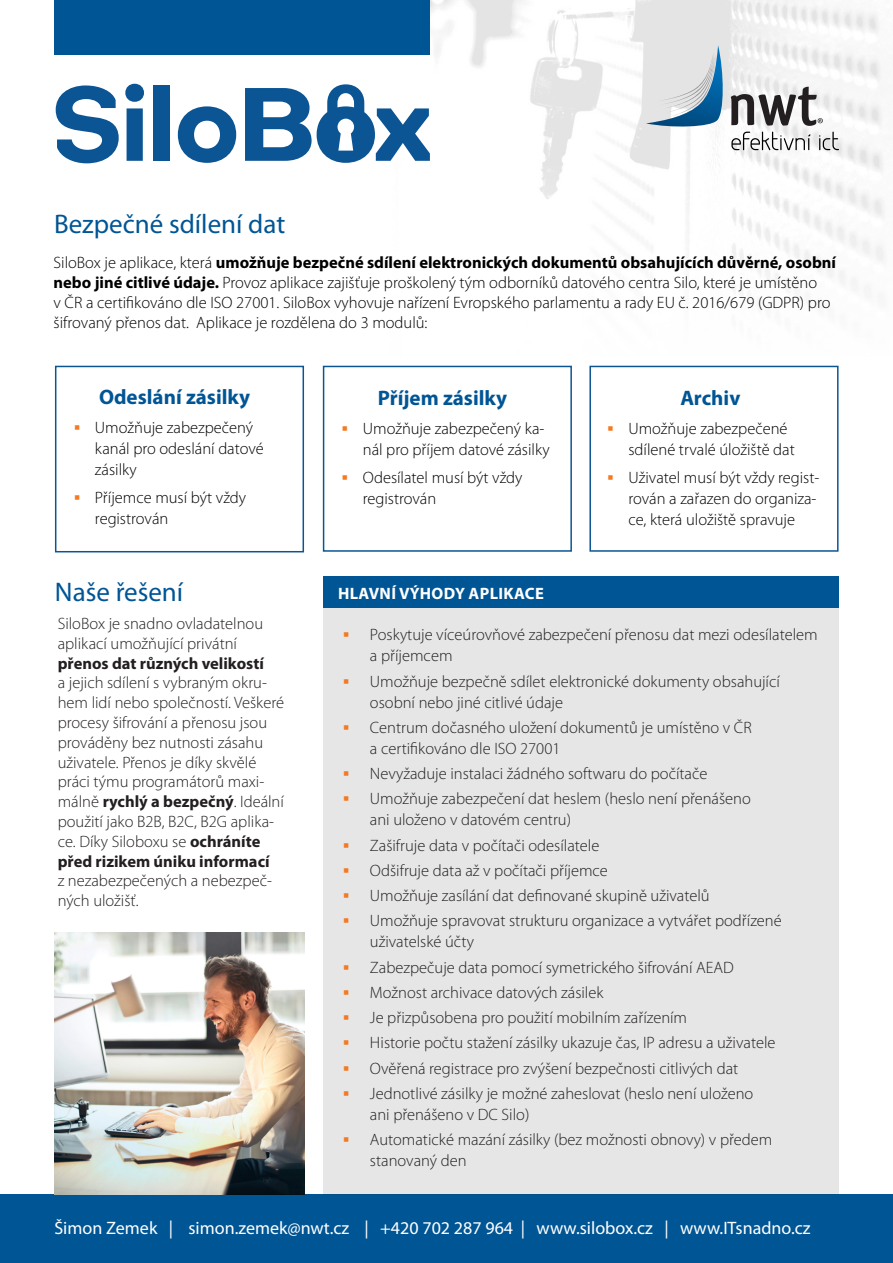
<style>
.page{position:relative;width:893px;height:1263px;background:#fff}
.page>*{position:absolute;margin:0;border:0;box-sizing:border-box;transform-origin:0 0}
.t1{font:27px "Myriad Pro";color:#005595}
.t2{font:700 21px "Myriad Pro";color:#005595}
.t3{font:18px "Myriad Pro";color:#fff}
.t4{font:300 16.5px/19.8px "Myriad Pro";color:#231f20}
.t5{font:300 16.5px/21px "Myriad Pro";color:#000}
.t6{font:700 16.5px "Myriad Pro";letter-spacing:.02em;color:#fff}
.s1{font-weight:700}
</style>
<div class="page">
<img style="left:335px;top:0;width:549px;height:387px">
<div style="left:54px;top:0;width:375px;height:54px;background:#005595"></div>
<svg style="left:646px;top:45px;width:78px;height:83px"></svg>
<svg style="left:731px;top:87px;width:92px;height:39px"></svg>
<svg style="left:731px;top:132px;width:79px;height:18px"></svg>
<svg style="left:819px;top:132px;width:20px;height:18px"></svg>
<div style="left:0;top:1195px;width:893px;height:68px;background:#005595"></div>
<div style="left:323px;top:608px;width:515px;height:587px;background:#e6e6e6"></div>
<div style="left:323px;top:576px;width:515px;height:32px;background:#005595"></div>
<svg style="left:56px;top:85px;width:63px;height:78px"></svg>
<svg style="left:125px;top:84px;width:19px;height:77px"></svg>
<div style="left:154px;top:85px;width:16px;height:76px;background:#0b5595"></div>
<svg style="left:178px;top:106px;width:58px;height:57px"></svg>
<svg style="left:245px;top:84px;width:185px;height:79px"></svg>
<img style="left:54px;top:932px;width:250px;height:263px">
<div style="left:55px;top:366px;width:249px;height:186px;border:2px solid #0b5595"></div>
<div style="left:323px;top:366px;width:249px;height:186px;border:2px solid #0b5595"></div>
<div style="left:589px;top:366px;width:249px;height:186px;border:2px solid #0b5595"></div>
<p class="t1" style="left:54px;top:207px;width:233px">Bezpečné sdílení dat</p>
<p class="t5" style="left:54px;top:253px;width:784px;line-height:19.8px">SiloBox je aplikace, která <span class="s1">umožňuje bezpečné sdílení elektronických dokumentů obsahujících důvěrné, osobní nebo jiné citlivé údaje.</span> Provoz aplikace zajišťuje proškolený tým odborníků datového centra Silo, které je umístěno<br>v ČR a certifikováno dle ISO 27001. SiloBox vyhovuje nařízení Evropského parlamentu a rady EU č. 2016/679 (GDPR) pro šifrovaný přenos dat. Aplikace je rozdělena do 3 modulů:</p>
<p class="t2" style="left:99px;top:383px;width:152px">Odeslání zásilky</p>
<p class="t5" style="left:95px;top:418px;width:170px">Umožňuje zabezpečený kanál pro odeslání datové zásilky</p>
<p class="t5" style="left:95px;top:487px;width:153px">Příjemce musí být vždy registrován</p>
<p class="t1" style="left:55px;top:575px;width:130px">Naše řešení</p>
<p class="t4" style="left:58px;top:614px;width:228px">SiloBox je snadno ovladatelnou aplikací umožňující privátní <span class="s1">přenos dat různých velikostí<br></span>a jejich sdílení s vybraným okru&shy;hem lidí nebo společností. Veškeré procesy šifrování a přenosu jsou prováděny bez nutnosti zásahu uživatele. Přenos je díky skvělé práci týmu programátorů maxi&shy;málně <span class="s1">rychlý a bezpečný</span>. Ideální použití jako B2B, B2C, B2G aplika&shy;ce. Díky Siloboxu se <span class="s1">ochráníte před rizikem úniku informací<br></span>z nezabezpečených a nebezpeč&shy;ných uložišť.</p>
<p class="t2" style="left:378px;top:384px;width:131px">Příjem zásilky</p>
<p class="t5" style="left:363px;top:418px;width:188px">Umožňuje zabezpečený ka&shy;nál pro příjem datové zásilky</p>
<p class="t5" style="left:363px;top:467px;width:161px">Odesílatel musí být vždy registrován</p>
<p class="t2" style="left:680px;top:384px;width:62px">Archiv</p>
<p class="t5" style="left:628px;top:418px;width:168px">Umožňuje zabezpečené sdílené trvalé úložiště dat</p>
<p class="t5" style="left:628px;top:467px;width:192px">Uživatel musí být vždy regist&shy;rován a zařazen do organiza&shy;ce, která uložiště spravuje</p>
<p class="t6" style="left:338px;top:583px;width:207px">HLAVNÍ VÝHODY APLIKACE</p>
<p class="t4" style="left:370px;top:625px;width:449px;line-height:21px">Poskytuje víceúrovňové zabezpečení přenosu dat mezi odesílatelem a příjemcem</p>
<p class="t4" style="left:370px;top:671px;width:411px;line-height:21px">Umožňuje bezpečně sdílet elektronické dokumenty obsahující osobní nebo jiné citlivé údaje</p>
<p class="t4" style="left:370px;top:717px;width:383px;line-height:21px">Centrum dočasného uložení dokumentů je umístěno v ČR a certifikováno dle ISO 27001</p>
<p class="t4" style="left:370px;top:764px;width:339px">Nevyžaduje instalaci žádného softwaru do počítače</p>
<p class="t4" style="left:370px;top:789px;width:382px;line-height:21px">Umožňuje zabezpečení dat heslem (heslo není přenášeno ani uloženo v datovém centru)</p>
<p class="t4" style="left:370px;top:835px;width:231px">Zašifruje data v počítači odesílatele</p>
<p class="t4" style="left:370px;top:861px;width:239px">Odšifruje data až v počítači příjemce</p>
<p class="t4" style="left:370px;top:886px;width:341px">Umožňuje zasílání dat definované skupině uživatelů</p>
<p class="t4" style="left:370px;top:911px;width:413px;line-height:21px">Umožňuje spravovat strukturu organizace a vytvářet podřízené uživatelské účty</p>
<p class="t4" style="left:370px;top:957px;width:365px">Zabezpečuje data pomocí symetrického šifrování AEAD</p>
<p class="t4" style="left:370px;top:983px;width:235px">Možnost archivace datových zásilek</p>
<p class="t4" style="left:370px;top:1008px;width:319px">Je přizpůsobena pro použití mobilním zařízením</p>
<p class="t4" style="left:370px;top:1033px;width:407px">Historie počtu stažení zásilky ukazuje čas, IP adresu a uživatele</p>
<p class="t4" style="left:370px;top:1058px;width:370px">Ověřená registrace pro zvýšení bezpečnosti citlivých dat</p>
<p class="t4" style="left:370px;top:1083px;width:385px;line-height:21px">Jednotlivé zásilky je možné zaheslovat (heslo není uloženo ani přenášeno v DC Silo)</p>
<p class="t4" style="left:370px;top:1129px;width:404px;line-height:21px">Automatické mazání zásilky (bez možnosti obnovy) v předem stanovaný den</p>
<p class="t3" style="left:54px;top:1217px;width:758px">Šimon Zemek | simon.zemek@nwt.cz | +420 702 287 964 | www.silobox.cz | www.ITsnadno.cz</p>
</div>
